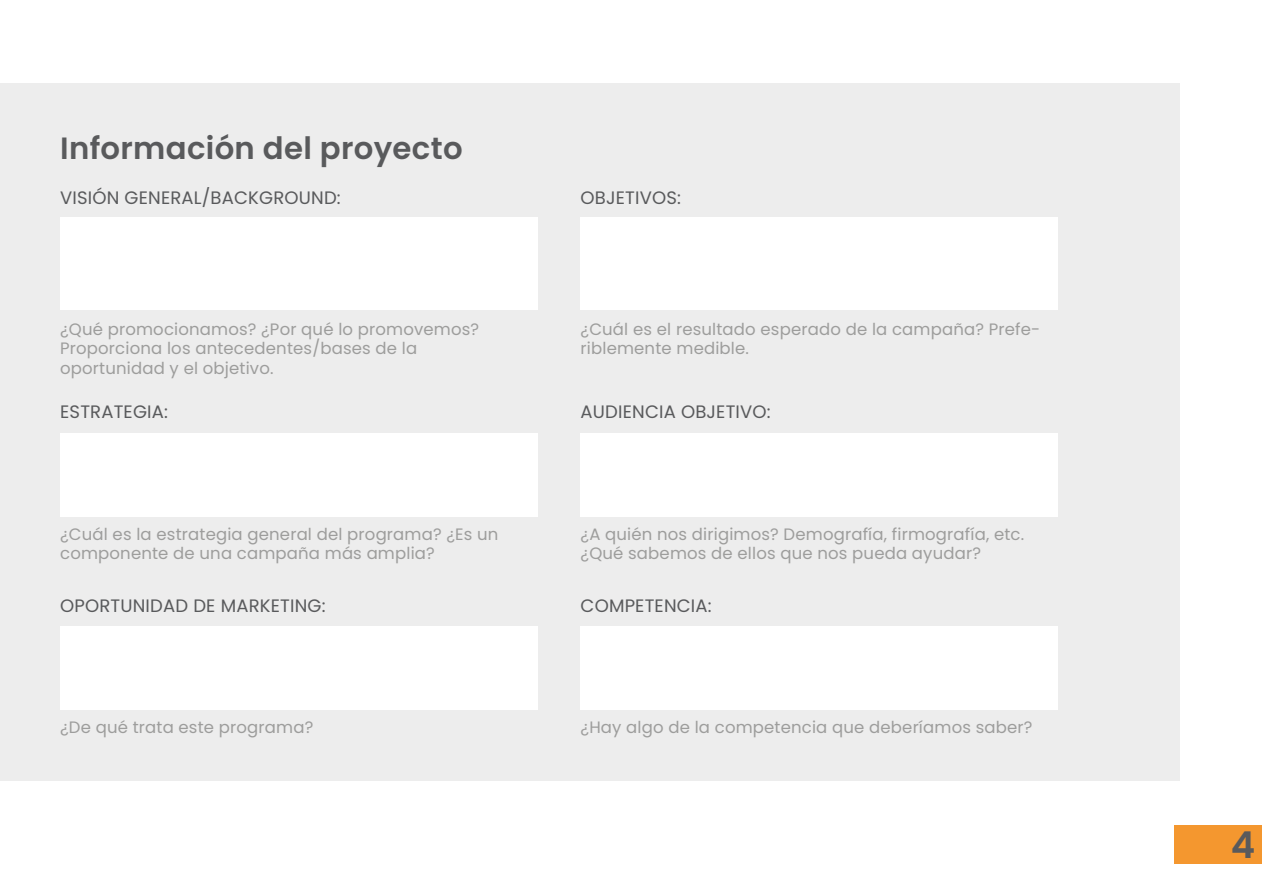
<style>
.page{position:relative;width:1263px;height:893px;background:#fff}
.page>*{position:absolute;margin:0;border:0;box-sizing:border-box;transform-origin:0 0}
.t1{font:600 37.05px "Poppins";color:#595a5c}
.t2{font:600 30.75px "Poppins";letter-spacing:.01em;color:#595a5c}
.t3{font:18px "Poppins";letter-spacing:.01em;color:#595a5c}
.t4{font:16.5px/19.8px "Poppins";letter-spacing:.01em;color:#9d9d9c}
</style>
<div class="page">
<div style="left:0;top:83px;width:1179px;height:698px;background:#ededed"></div>
<div style="left:60px;top:218px;width:477px;height:92px;background:#fff"></div>
<div style="left:60px;top:433px;width:477px;height:83px;background:#fff"></div>
<div style="left:60px;top:626px;width:477px;height:83px;background:#fff"></div>
<div style="left:581px;top:218px;width:477px;height:92px;background:#fff"></div>
<div style="left:581px;top:433px;width:477px;height:83px;background:#fff"></div>
<div style="left:581px;top:626px;width:477px;height:83px;background:#fff"></div>
<div style="left:1175px;top:825px;width:87px;height:39px;background:#f4972f"></div>
<h2 class="t2" style="left:60px;top:131px;width:404px">Información del proyecto</h2>
<p class="t3" style="left:60px;top:187px;width:282px">VISIÓN GENERAL/BACKGROUND:</p>
<p class="t4" style="left:60px;top:319px;width:421px">¿Qué promocionamos? ¿Por qué lo promovemos?<br>Proporciona los antecedentes/bases de la oportunidad y el objetivo.</p>
<p class="t3" style="left:60px;top:401px;width:109px">ESTRATEGIA:</p>
<p class="t4" style="left:60px;top:524px;width:440px">¿Cuál es la estrategia general del programa? ¿Es un componente de una campaña más amplia?</p>
<p class="t3" style="left:60px;top:595px;width:267px">OPORTUNIDAD DE MARKETING:</p>
<p class="t4" style="left:60px;top:717px;width:255px">¿De qué trata este programa?</p>
<p class="t3" style="left:581px;top:187px;width:102px">OBJETIVOS:</p>
<p class="t4" style="left:581px;top:319px;width:461px">¿Cuál es el resultado esperado de la campaña? Prefe&shy;riblemente medible.</p>
<p class="t3" style="left:581px;top:401px;width:192px">AUDIENCIA OBJETIVO:</p>
<p class="t4" style="left:581px;top:524px;width:445px">¿A quién nos dirigimos? Demografía, firmografía, etc. ¿Qué sabemos de ellos que nos pueda ayudar?</p>
<p class="t3" style="left:581px;top:595px;width:133px">COMPETENCIA:</p>
<p class="t4" style="left:581px;top:717px;width:453px">¿Hay algo de la competencia que deberíamos saber?</p>
<h1 class="t1" style="left:1231px;top:823px;width:26px">4</h1>
</div>
